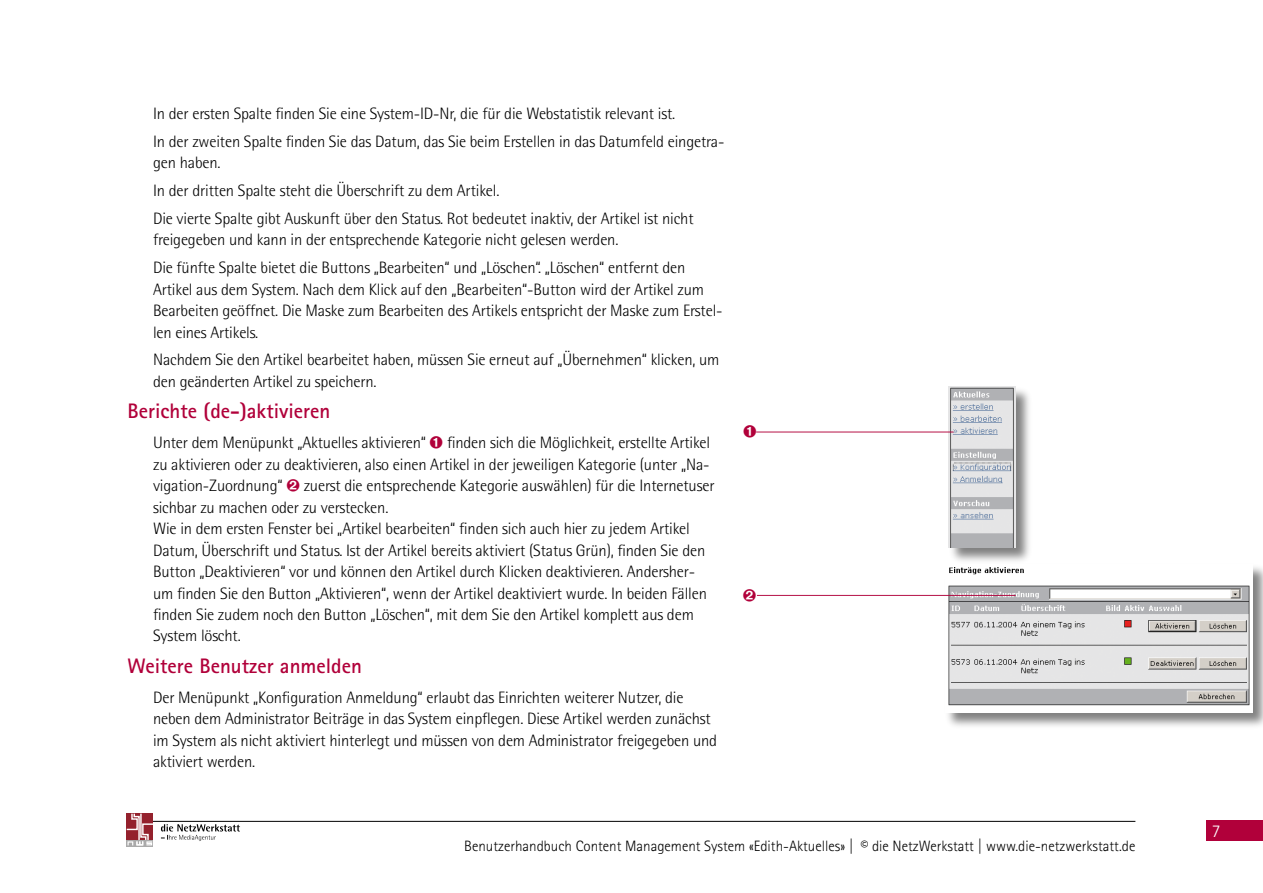
<style>
.page{position:relative;width:1263px;height:893px;background:#fff}
.page>*{position:absolute;margin:0;border:0;box-sizing:border-box;transform-origin:0 0}
.Überschrift{font:700 21px "AT Rotis Sans Serif";color:#b1003a}
.t1{font:300 18px "AT Rotis Sans Serif";color:#fff}
.text{font:300 16.5px/21.5px "AT Rotis Semi Sans";letter-spacing:-.01em;color:#000}
.t2{font:300 15px "AT Rotis Sans Serif";color:#000}
</style>
<div class="page">
<hr style="left:150px;top:821px;width:985px;height:1px;background:#000">
<div style="left:1206px;top:820px;width:57px;height:21px;background:#b1003a"></div>
<svg style="left:127px;top:845px;width:26px;height:2px"></svg>
<svg style="left:126px;top:813px;width:29px;height:32px"></svg>
<svg style="left:161px;top:824px;width:79px;height:17px"></svg>
<div style="left:944px;top:563px;width:319px;height:168px;background:#000;opacity:.5"></div>
<img style="left:945px;top:564px;width:307px;height:148px">
<div style="left:947px;top:386px;width:87px;height:180px;background:#000;opacity:.5"></div>
<img style="left:948px;top:387px;width:67px;height:160px">
<hr style="left:756px;top:432px;width:198px;height:1px;background:#b1003a">
<hr style="left:757px;top:595px;width:259px;height:1px;background:#b1003a">
<p class="text" style="left:153px;top:103px;width:524px">In der ersten Spalte finden Sie eine System-ID-Nr, die für die Webstatistik relevant ist.</p>
<p class="text" style="left:153px;top:130px;width:573px">In der zweiten Spalte finden Sie das Datum, das Sie beim Erstellen in das Datumfeld eingetra&shy;gen haben.</p>
<p class="text" style="left:153px;top:180px;width:348px">In der dritten Spalte steht die Überschrift zu dem Artikel.</p>
<p class="text" style="left:153px;top:208px;width:542px">Die vierte Spalte gibt Auskunft über den Status. Rot bedeutet inaktiv, der Artikel ist nicht freigegeben und kann in der entsprechende Kategorie nicht gelesen werden.</p>
<p class="text" style="left:153px;top:257px;width:571px">Die fünfte Spalte bietet die Buttons „Bearbeiten“ und „Löschen“. „Löschen“ entfernt den Artikel aus dem System. Nach dem Klick auf den „Bearbeiten“-Button wird der Artikel zum Bearbeiten geöffnet. Die Maske zum Bearbeiten des Artikels entspricht der Maske zum Erstel&shy;len eines Artikels.</p>
<p class="text" style="left:153px;top:349px;width:568px">Nachdem Sie den Artikel bearbeitet haben, müssen Sie erneut auf „Übernehmen“ klicken, um den geänderten Artikel zu speichern.</p>
<p class="Überschrift" style="left:128px;top:398px;width:204px">Berichte (de-)aktivieren</p>
<p class="text" style="left:153px;top:432px;width:274px">Unter dem Menüpunkt „Aktuelles aktivieren“</p>
<p class="text" style="left:153px;top:432px;width:559px;text-align:justify;text-indent:294px">finden sich die Möglichkeit, erstellte Artikel zu aktivieren oder zu deaktivieren, also einen Artikel in der jeweiligen Kategorie (unter „Na&shy;vigation-Zuordnung“</p>
<p class="text" style="left:153px;top:475px;width:563px;text-indent:151px">zuerst die entsprechende Kategorie auswählen) für die Internetuser sichbar zu machen oder zu verstecken.<br>Wie in dem ersten Fenster bei „Artikel bearbeiten“ finden sich auch hier zu jedem Artikel Datum, Überschrift und Status. Ist der Artikel bereits aktiviert (Status Grün), finden Sie den Button „Deaktivieren“ vor und können den Artikel durch Klicken deaktivieren. Andersher&shy;um finden Sie den Button „Aktivieren“, wenn der Artikel deaktiviert wurde. In beiden Fällen finden Sie zudem noch den Button „Löschen“, mit dem Sie den Artikel komplett aus dem System löscht.</p>
<p class="Überschrift" style="left:128px;top:653px;width:236px">Weitere Benutzer anmelden</p>
<p class="text" style="left:153px;top:687px;width:566px">Der Menüpunkt „Konfiguration Anmeldung“ erlaubt das Einrichten weiterer Nutzer, die neben dem Administrator Beiträge in das System einpflegen. Diese Artikel werden zunächst im System als nicht aktiviert hinterlegt und müssen von dem Administrator freigegeben und aktiviert werden.</p>
<p class="t2" style="left:464px;top:838px;width:673px">Benutzerhandbuch Content Management System «Edith-Aktuelles» | © die NetzWerkstatt | www.die-netzwerkstatt.de</p>
<p class="t1" style="left:1212px;top:820px;width:10px">7</p>
</div>
